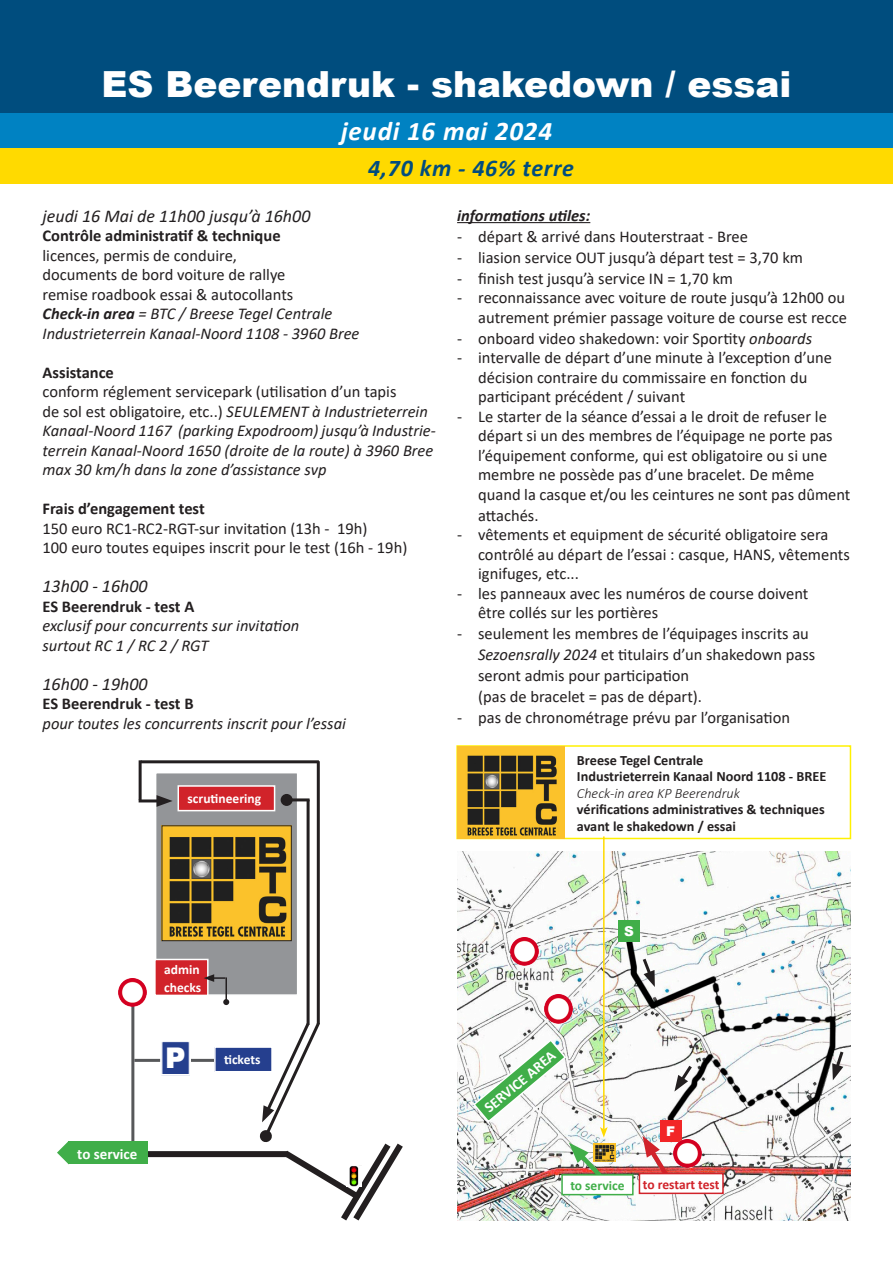
<style>
.page{position:relative;width:893px;height:1263px;background:#fff}
.page>*{position:absolute;margin:0;border:0;box-sizing:border-box;transform-origin:0 0}
.t1{font:900 36px "Arial";color:#fff}
.t2{font:900 28.5px "Arial";color:#fff}
.t3{font:italic 700 27px "Calibri";letter-spacing:.03em;color:#fff}
.t4{font:italic 700 24px "Calibri";letter-spacing:.03em;color:#004d7e}
.t5{font:italic 18px "Calibri";color:#231f20}
.t6{font:16.5px/19.5px "Calibri";color:#231f20}
.t7{font:italic 16.5px/19.5px "Calibri";color:#231f20}
.t8{font:700 16.5px "Calibri";color:#231f20}
.t9{font:italic 700 16.5px "Calibri";color:#231f20}
.t10{font:700 15px "Calibri";color:#fff}
.t11{font:700 14.25px "Calibri";color:#231f20}
.t12{font:italic 300 14.25px "Calibri";color:#231f20}
.t13{font:700 13.5px "Calibri";color:#fff}
.t14{font:700 13.5px "Calibri";letter-spacing:-.01em;color:#d1232a}
.t15{font:700 13.5px "Calibri";color:#40ae49}
.t16{font:900 13.5px "Arial";color:#fff}
.s1{font-weight:700}
.s2{font-style:italic}
</style>
<div class="page">
<div style="left:0;top:0;width:893px;height:113px;background:#004d7e"></div>
<div style="left:0;top:113px;width:893px;height:36px;background:#0082c2"></div>
<div style="left:0;top:149px;width:893px;height:35px;background:#ffda00"></div>
<hr style="left:457px;top:222px;width:133px;height:1px;background:#231f20">
<div style="left:155px;top:772px;width:143px;height:224px;background:#939598;border:2px solid #fff"></div>
<hr style="left:131px;top:984px;width:3px;height:168px;background:#57585a">
<hr style="left:317px;top:761px;width:3px;height:263px;background:#231f20">
<hr style="left:141px;top:760px;width:178px;height:3px;background:#231f20">
<hr style="left:139px;top:799px;width:23px;height:3px;background:#231f20">
<svg style="left:157px;top:795px;width:16px;height:12px"></svg>
<hr style="left:139px;top:760px;width:3px;height:40px;background:#231f20">
<hr style="left:307px;top:800px;width:3px;height:225px;background:#231f20">
<hr style="left:287px;top:798px;width:23px;height:3px;background:#231f20">
<div style="left:281px;top:794px;width:12px;height:12px;background:#231f20;border-radius:50%"></div>
<hr style="left:134px;top:1059px;width:130px;height:3px;background:#57585a">
<div style="left:66px;top:1151px;width:221px;height:6px;background:#231f20"></div>
<img style="left:164px;top:827px;width:126px;height:112px">
<div style="left:162px;top:825px;width:130px;height:116px;border:1px solid #231f20"></div>
<div style="left:178px;top:786px;width:97px;height:25px;background:#d1232a"></div>
<div style="left:178px;top:785px;width:97px;height:26px;border:2px solid #fff"></div>
<div style="left:155px;top:959px;width:53px;height:36px;background:#d1232a"></div>
<div style="left:154px;top:959px;width:55px;height:37px;border:2px solid #fff"></div>
<svg style="left:204px;top:974px;width:21px;height:8px"></svg>
<hr style="left:225px;top:977px;width:2px;height:25px;background:#231f20">
<svg style="left:223px;top:999px;width:6px;height:6px"></svg>
<div style="left:215px;top:1047px;width:57px;height:25px;background:#253f8e"></div>
<div style="left:214px;top:1046px;width:59px;height:26px;border:2px solid #fff"></div>
<svg style="left:160px;top:1043px;width:31px;height:33px"></svg>
<div style="left:161px;top:1041px;width:29px;height:34px;border:1px solid #fff"></div>
<img style="left:119px;top:978px;width:28px;height:28px">
<svg style="left:57px;top:1141px;width:12px;height:23px"></svg>
<div style="left:69px;top:1141px;width:79px;height:23px;background:#40ae49"></div>
<svg style="left:259px;top:1019px;width:144px;height:202px"></svg>
<img style="left:346px;top:1166px;width:15px;height:20px">
<div style="left:456px;top:745px;width:395px;height:94px;border:2px solid #fff101"></div>
<img style="left:457px;top:747px;width:108px;height:91px">
<img style="left:457px;top:851px;width:393px;height:369px">
<div style="left:618px;top:921px;width:21px;height:21px;background:#40ae49"></div>
<div style="left:660px;top:1121px;width:21px;height:21px;background:#f22627"></div>
<svg style="left:640px;top:955px;width:15px;height:32px"></svg>
<svg style="left:832px;top:1048px;width:14px;height:32px"></svg>
<svg style="left:674px;top:1062px;width:21px;height:29px"></svg>
<img style="left:673px;top:1139px;width:29px;height:28px">
<img style="left:511px;top:937px;width:28px;height:28px">
<img style="left:544px;top:995px;width:29px;height:28px">
<svg style="left:642px;top:1136px;width:31px;height:37px"></svg>
<div style="left:639px;top:1173px;width:84px;height:20px;background:#fff"></div>
<div style="left:639px;top:1173px;width:85px;height:21px;border:2px solid #d1232a"></div>
<div style="left:562px;top:1175px;width:71px;height:19px;background:#fff"></div>
<div style="left:561px;top:1174px;width:73px;height:21px;border:2px solid #40ae49"></div>
<img style="left:608px;top:1143px;width:8px;height:18px">
<hr style="left:603px;top:836px;width:2px;height:293px;background:#ffda00">
<img style="left:472px;top:1038px;width:136px;height:145px">
<p class="t1" style="left:101px;top:58px;width:691px">ES Beerendruk - shakedown / essai</p>
<p class="t3" style="left:341px;top:112px;width:213px">jeudi 16 mai 2024</p>
<p class="t4" style="left:368px;top:151px;width:207px">4,70 km - 46% terre</p>
<p class="t5" style="left:43px;top:203px;width:269px">jeudi 16 Mai de 11h00 jusqu’à 16h00</p>
<p class="t8" style="left:43px;top:224px;width:240px">Contrôle administratif &amp; technique</p>
<p class="t6" style="left:43px;top:245px;width:196px">licences, permis de conduire,</p>
<p class="t6" style="left:43px;top:265px;width:244px">documents de bord voiture de rallye</p>
<p class="t6" style="left:43px;top:284px;width:252px">remise roadbook essai &amp; autocollants</p>
<p class="t7" style="left:43px;top:303px;width:291px"><span class="s1">Check-in area</span> = BTC / Breese Tegel Centrale</p>
<p class="t7" style="left:43px;top:323px;width:318px">Industrieterrein Kanaal-Noord 1108 - 3960 Bree</p>
<p class="t8" style="left:43px;top:361px;width:73px">Assistance</p>
<p class="t6" style="left:43px;top:382px;width:355px">conform réglement servicepark (utilisation d’un tapis</p>
<p class="t6" style="left:43px;top:401px;width:387px">de sol est obligatoire, etc..) <span class="s2">SEULEMENT à Industrieterrein</span></p>
<p class="t7" style="left:43px;top:420px;width:395px">Kanaal-Noord 1167 (parking Expodroom) jusqu’à Industrie&shy;terrein Kanaal-Noord 1650 (droite de la route) à 3960 Bree</p>
<p class="t7" style="left:43px;top:459px;width:286px">max 30 km/h dans la zone d’assistance svp</p>
<p class="t8" style="left:43px;top:497px;width:164px">Frais d’engagement test</p>
<p class="t6" style="left:43px;top:518px;width:366px">150 euro RC1-RC2-RGT-sur invitation (13h - 19h)<br>100 euro toutes equipes inscrit pour le test (16h - 19h)</p>
<p class="t5" style="left:43px;top:574px;width:107px">13h00 - 16h00</p>
<p class="t8" style="left:43px;top:595px;width:153px">ES Beerendruk - test A</p>
<p class="t7" style="left:43px;top:615px;width:258px">exclusif pour concurrents sur invitation</p>
<p class="t7" style="left:43px;top:635px;width:168px">surtout RC 1 / RC 2 / RGT</p>
<p class="t5" style="left:43px;top:671px;width:107px">16h00 - 19h00</p>
<p class="t8" style="left:43px;top:692px;width:153px">ES Beerendruk - test B</p>
<p class="t7" style="left:43px;top:713px;width:305px">pour toutes les concurrents inscrit pour l’essai</p>
<p class="t9" style="left:457px;top:204px;width:135px">informations utiles:</p>
<p class="t6" style="left:457px;top:226px;width:292px">- départ &amp; arrivé dans Houterstraat - Bree</p>
<p class="t6" style="left:457px;top:247px;width:347px">- liasion service OUT jusqu’à départ test = 3,70 km</p>
<p class="t6" style="left:457px;top:268px;width:277px">- finish test jusqu’à service IN = 1,70 km</p>
<p class="t6" style="left:457px;top:288px;width:389px">- reconnaissance avec voiture de route jusqu’à 12h00 ou</p>
<p class="t6" style="left:478px;top:307px;width:370px">autrement prémier passage voiture de course est recce</p>
<p class="t6" style="left:457px;top:328px;width:357px">- onboard video shakedown: voir Sportity <span class="s2">onboards</span></p>
<p class="t6" style="left:457px;top:348px;width:376px">- intervalle de départ d’une minute à l’exception d’une</p>
<p class="t6" style="left:478px;top:367px;width:331px">décision contraire du commissaire en fonction du</p>
<p class="t6" style="left:478px;top:387px;width:209px">participant précédent / suivant</p>
<p class="t6" style="left:457px;top:406px;width:371px">- Le starter de la séance d’essai a le droit de refuser le</p>
<p class="t6" style="left:478px;top:426px;width:356px">départ si un des membres de l’équipage ne porte pas</p>
<p class="t6" style="left:478px;top:445px;width:351px">l’équipement conforme, qui est obligatoire ou si une</p>
<p class="t6" style="left:478px;top:465px;width:338px">membre ne possède pas d’une bracelet. De même</p>
<p class="t6" style="left:478px;top:484px;width:374px">quand la casque et/ou les ceintures ne sont pas dûment</p>
<p class="t6" style="left:478px;top:505px;width:62px">attachés.</p>
<p class="t6" style="left:457px;top:525px;width:373px">- vêtements et equipment de sécurité obligatoire sera</p>
<p class="t6" style="left:478px;top:544px;width:373px">contrôlé au départ de l’essai : casque, HANS, vêtements</p>
<p class="t6" style="left:478px;top:564px;width:102px">ignifuges, etc...</p>
<p class="t6" style="left:457px;top:583px;width:353px">- les panneaux avec les numéros de course doivent</p>
<p class="t6" style="left:478px;top:603px;width:182px">être collés sur les portières</p>
<p class="t6" style="left:457px;top:624px;width:353px">- seulement les membres de l’équipages inscrits au</p>
<p class="t6" style="left:478px;top:645px;width:339px"><span class="s2">Sezoensrally 2024</span> et titulairs d’un shakedown pass</p>
<p class="t6" style="left:478px;top:666px;width:213px">seront admis pour participation</p>
<p class="t6" style="left:478px;top:687px;width:225px">(pas de bracelet = pas de départ).</p>
<p class="t6" style="left:457px;top:708px;width:335px">- pas de chronométrage prévu par l’organisation</p>
<p class="t13" style="left:188px;top:789px;width:75px">scrutineering</p>
<p class="t13" style="left:164px;top:959px;width:37px">admin</p>
<p class="t13" style="left:164px;top:977px;width:39px">checks</p>
<p class="t2" style="left:165px;top:1037px;width:22px">P</p>
<p class="t13" style="left:224px;top:1050px;width:38px">tickets</p>
<p class="t10" style="left:77px;top:1143px;width:62px">to service</p>
<p class="t11" style="left:577px;top:750px;width:128px">Breese Tegel Centrale</p>
<p class="t11" style="left:577px;top:766px;width:251px">Industrieterrein Kanaal Noord 1108 - BREE</p>
<p class="t12" style="left:577px;top:784px;width:165px">Check-in area KP Beerendruk</p>
<p class="t11" style="left:577px;top:799px;width:249px">vérifications administratives &amp; techniques</p>
<p class="t11" style="left:577px;top:816px;width:161px">avant le shakedown / essai</p>
<p class="t16" style="left:624px;top:921px;width:11px">S</p>
<p class="t10" style="left:480px;top:1101px;width:89px;rotate:-40deg">SERVICE AREA</p>
<p class="t15" style="left:570px;top:1176px;width:56px">to service</p>
<p class="t16" style="left:666px;top:1121px;width:11px">F</p>
<p class="t14" style="left:643px;top:1174px;width:78px">to restart test</p>
</div>
